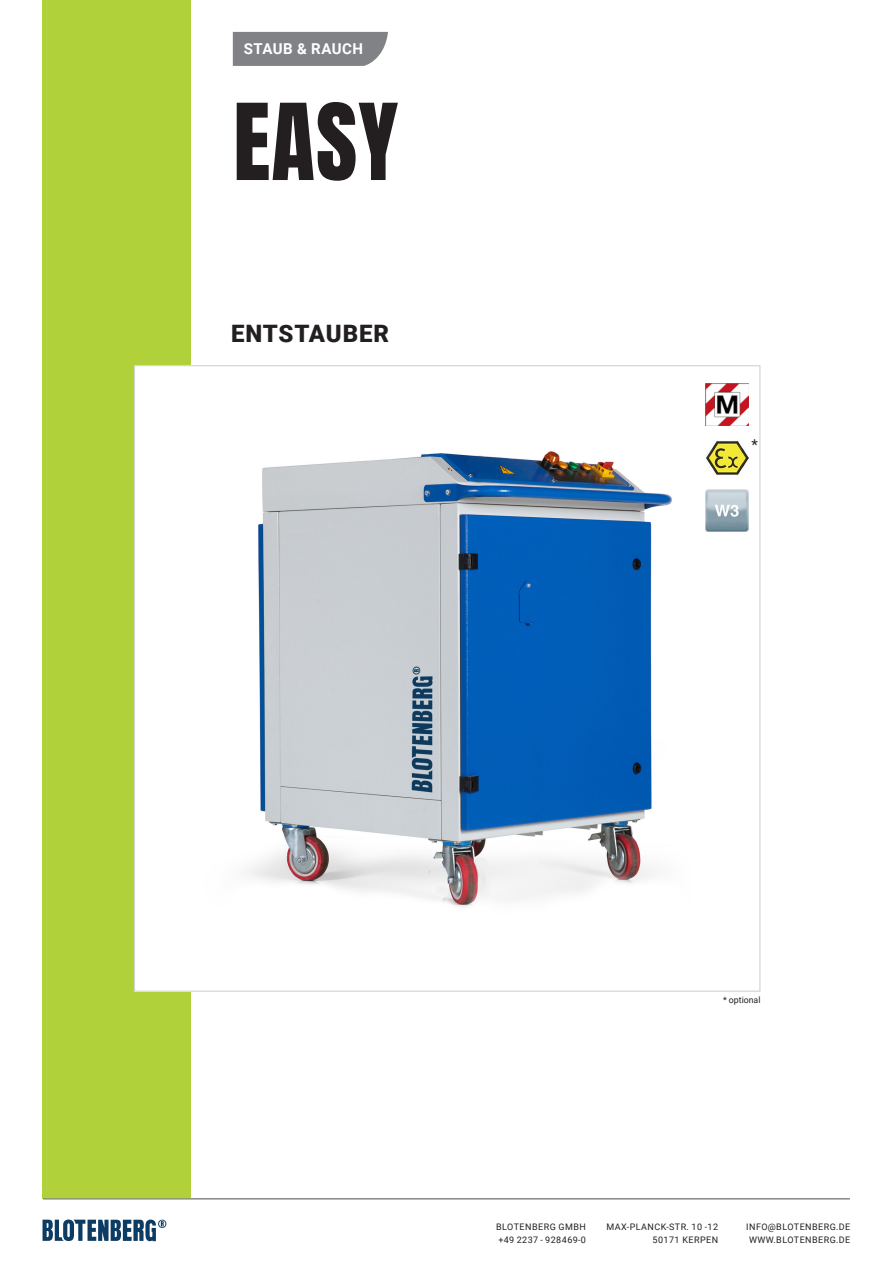
<style>
.page{position:relative;width:893px;height:1263px;background:#fff}
.page>*{position:absolute;margin:0;border:0;box-sizing:border-box;transform-origin:0 0}
.t1{font:90px "Anton";color:#231f20}
.t2{font:900 24px "Roboto";letter-spacing:.035em;color:#231f20}
.Kategorie{font:700 15px "Roboto";letter-spacing:.035em;color:#fff}
.Fließtext{font:15px "Roboto";color:#231f20}
.t3{font:9px/13.5px "Roboto";letter-spacing:.05em;color:#231f20}
.Fließtext-2{font:8.7px "Roboto";color:#231f20}
</style>
<div class="page">
<svg style="left:43px;top:1219px;width:123px;height:22px"></svg>
<div style="left:43px;top:0;width:148px;height:1198px;background:#b0d13a"></div>
<img style="left:136px;top:367px;width:613px;height:623px">
<hr style="left:43px;top:1198px;width:807px;height:1px;background:#808285">
<svg style="left:233px;top:32px;width:155px;height:34px;background:#85878a"></svg>
<img style="left:706px;top:437px;width:42px;height:42px">
<img style="left:706px;top:383px;width:42px;height:43px">
<img style="left:706px;top:489px;width:42px;height:42px">
<p class="Kategorie" style="left:244px;top:38px;width:121px">STAUB &amp; RAUCH</p>
<h1 class="t1" style="left:233px;top:96px;width:167px">EASY</h1>
<h2 class="t2" style="left:231px;top:317px;width:159px">ENTSTAUBER</h2>
<p class="Fließtext" style="left:751px;top:434px;width:8px">*</p>
<p class="Fließtext-2" style="left:723px;top:994px;width:39px">* optional</p>
<p class="t3" style="left:496px;top:1219px;width:91px">BLOTENBERG GMBH +49 2237 - 928469-0</p>
<p class="t3" style="left:606px;top:1219px;width:113px;text-align:right">MAX-PLANCK-STR. 10 -12<br>50171 KERPEN</p>
<p class="t3" style="left:746px;top:1219px;width:106px;text-align:center">INFO@BLOTENBERG.DE<br>WWW.BLOTENBERG.DE</p>
</div>
